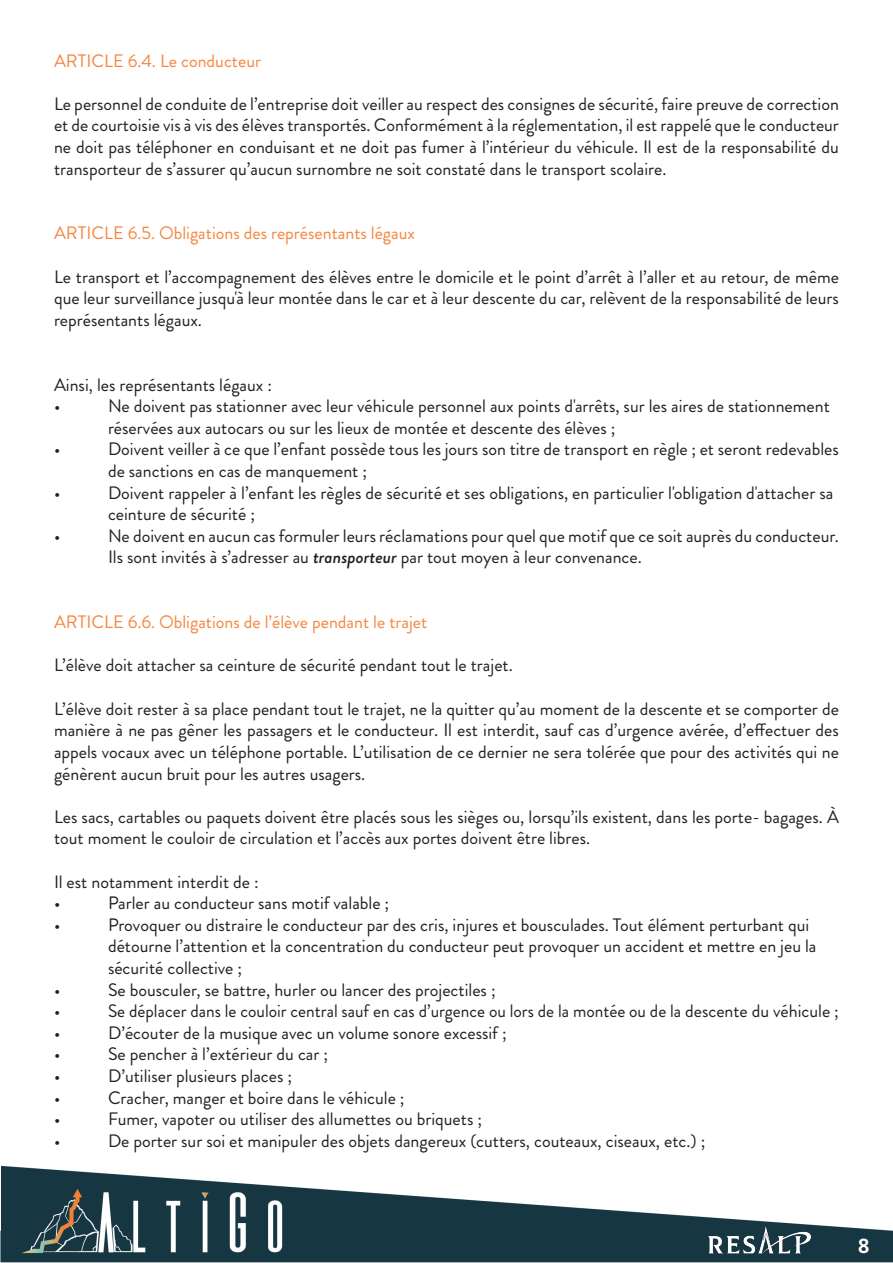
<style>
.page{position:relative;width:893px;height:1263px;background:#fff}
.page>*{position:absolute;margin:0;border:0;box-sizing:border-box;transform-origin:0 0}
.Style_de_paragraphe_1{font:700 21px "Brandon Grotesque";color:#fff}
.t1{font:18px/21.6px "Brandon Grotesque";color:#231f20;text-align:justify}
.t2{font:18px "Brandon Grotesque";color:#f5863f}
.s1{font-weight:500;font-style:italic}
</style>
<div class="page">
<img style="left:0;top:1165px;width:893px;height:98px">
<img style="left:680px;top:1222px;width:159px;height:41px">
<p class="t2" style="left:54px;top:48px;width:209px">ARTICLE 6.4. Le conducteur</p>
<p class="t1" style="left:54px;top:93px;width:786px">Le personnel de conduite de l’entreprise doit veiller au respect des consignes de sécurité, faire preuve de correction et de courtoisie vis à vis des élèves transportés. Conformément à la réglementation, il est rappelé que le conducteur ne doit pas téléphoner en conduisant et ne doit pas fumer à l’intérieur du véhicule. Il est de la responsabilité du transporteur de s’assurer qu’aucun surnombre ne soit constaté dans le transport scolaire.</p>
<p class="t2" style="left:54px;top:221px;width:362px">ARTICLE 6.5. Obligations des représentants légaux</p>
<p class="t1" style="left:54px;top:266px;width:787px">Le transport et l’accompagnement des élèves entre le domicile et le point d’arrêt à l’aller et au retour, de même que leur surveillance jusqu'à leur montée dans le car et à leur descente du car, relèvent de la responsabilité de leurs représentants légaux.</p>
<p class="t1" style="left:54px;top:374px;width:219px">Ainsi, les représentants légaux :</p>
<p class="t1" style="left:54px;top:395px;width:8px">•</p>
<p class="t1" style="left:108px;top:395px;width:723px">Ne doivent pas stationner avec leur véhicule personnel aux points d'arrêts, sur les aires de stationnement</p>
<p class="t1" style="left:108px;top:417px;width:509px">réservées aux autocars ou sur les lieux de montée et descente des élèves ;</p>
<p class="t1" style="left:54px;top:439px;width:8px">•</p>
<p class="t1" style="left:108px;top:439px;width:732px">Doivent veiller à ce que l’enfant possède tous les jours son titre de transport en règle ; et seront redevables</p>
<p class="t1" style="left:108px;top:460px;width:261px">de sanctions en cas de manquement ;</p>
<p class="t1" style="left:54px;top:482px;width:8px">•</p>
<p class="t1" style="left:108px;top:482px;width:727px">Doivent rappeler à l’enfant les règles de sécurité et ses obligations, en particulier l'obligation d'attacher sa</p>
<p class="t1" style="left:108px;top:503px;width:148px">ceinture de sécurité ;</p>
<p class="t1" style="left:54px;top:525px;width:8px">•</p>
<p class="t1" style="left:108px;top:525px;width:732px">Ne doivent en aucun cas formuler leurs réclamations pour quel que motif que ce soit auprès du conducteur.</p>
<p class="t1" style="left:108px;top:547px;width:535px">Ils sont invités à s’adresser au <span class="s1">transporteur</span> par tout moyen à leur convenance.</p>
<p class="t2" style="left:54px;top:610px;width:375px">ARTICLE 6.6. Obligations de l’élève pendant le trajet</p>
<p class="t1" style="left:54px;top:655px;width:460px">L’élève doit attacher sa ceinture de sécurité pendant tout le trajet.</p>
<p class="t1" style="left:54px;top:698px;width:786px">L’élève doit rester à sa place pendant tout le trajet, ne la quitter qu’au moment de la descente et se comporter de manière à ne pas gêner les passagers et le conducteur. Il est interdit, sauf cas d’urgence avérée, d’effectuer des appels vocaux avec un téléphone portable. L’utilisation de ce dernier ne sera tolérée que pour des activités qui ne génèrent aucun bruit pour les autres usagers.</p>
<p class="t1" style="left:54px;top:806px;width:786px">Les sacs, cartables ou paquets doivent être placés sous les sièges ou, lorsqu’ils existent, dans les porte- bagages. À tout moment le couloir de circulation et l’accès aux portes doivent être libres.</p>
<p class="t1" style="left:54px;top:871px;width:206px">Il est notamment interdit de :</p>
<p class="t1" style="left:54px;top:892px;width:8px">•</p>
<p class="t1" style="left:108px;top:892px;width:283px">Parler au conducteur sans motif valable ;</p>
<p class="t1" style="left:54px;top:914px;width:8px">•</p>
<p class="t1" style="left:108px;top:914px;width:703px">Provoquer ou distraire le conducteur par des cris, injures et bousculades. Tout élément perturbant qui</p>
<p class="t1" style="left:108px;top:935px;width:710px">détourne l’attention et la concentration du conducteur peut provoquer un accident et mettre en jeu la</p>
<p class="t1" style="left:108px;top:957px;width:136px">sécurité collective ;</p>
<p class="t1" style="left:54px;top:979px;width:8px">•</p>
<p class="t1" style="left:108px;top:979px;width:389px">Se bousculer, se battre, hurler ou lancer des projectiles ;</p>
<p class="t1" style="left:54px;top:1000px;width:8px">•</p>
<p class="t1" style="left:108px;top:1000px;width:732px">Se déplacer dans le couloir central sauf en cas d’urgence ou lors de la montée ou de la descente du véhicule ;</p>
<p class="t1" style="left:54px;top:1022px;width:8px">•</p>
<p class="t1" style="left:108px;top:1022px;width:400px">D’écouter de la musique avec un volume sonore excessif ;</p>
<p class="t1" style="left:54px;top:1043px;width:8px">•</p>
<p class="t1" style="left:108px;top:1043px;width:222px">Se pencher à l’extérieur du car ;</p>
<p class="t1" style="left:54px;top:1065px;width:8px">•</p>
<p class="t1" style="left:108px;top:1065px;width:186px">D’utiliser plusieurs places ;</p>
<p class="t1" style="left:54px;top:1087px;width:8px">•</p>
<p class="t1" style="left:108px;top:1087px;width:298px">Cracher, manger et boire dans le véhicule ;</p>
<p class="t1" style="left:54px;top:1108px;width:8px">•</p>
<p class="t1" style="left:108px;top:1108px;width:376px">Fumer, vapoter ou utiliser des allumettes ou briquets ;</p>
<p class="t1" style="left:54px;top:1130px;width:8px">•</p>
<p class="t1" style="left:108px;top:1130px;width:599px">De porter sur soi et manipuler des objets dangereux (cutters, couteaux, ciseaux, etc.) ;</p>
<p class="Style_de_paragraphe_1" style="left:858px;top:1231px;width:13px">8</p>
</div>
